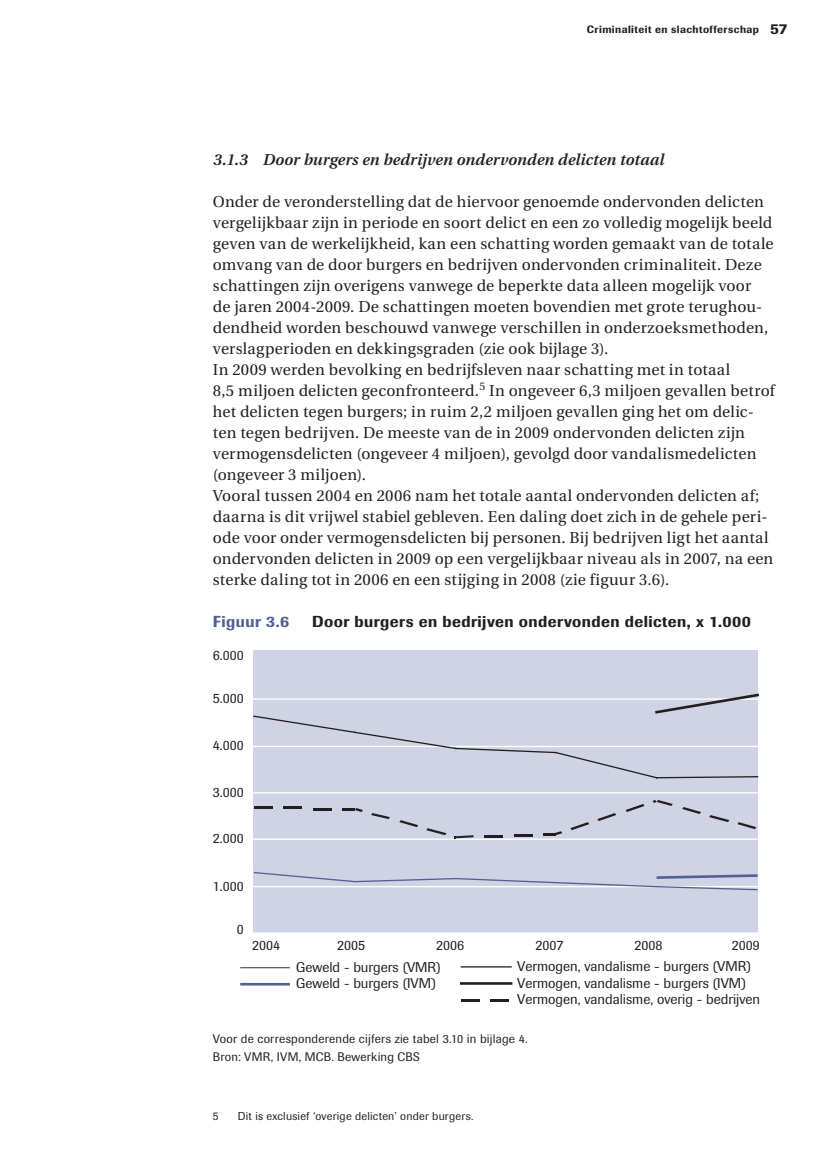
<style>
.page{position:relative;width:823px;height:1170px;background:#fff}
.page>*{position:absolute;margin:0;border:0;box-sizing:border-box;transform-origin:0 0}
.t1{font:15.75px/21px "Utopia";letter-spacing:.01em;color:#231f20}
.t2{font:italic 600 15.75px "Utopia";letter-spacing:.01em;color:#231f20}
.t3{font:500 15.75px "Imago";letter-spacing:.03em;color:#231f20}
.t4{font:500 15.75px "Imago";letter-spacing:.025em;color:#536192}
.t5{font:14px/16.6px "Supersonic TBSK";color:#231f20}
.t6{font:12.25px/17.5px "Supersonic BSK";letter-spacing:.02em;color:#231f20}
.t7{font:11.38px "Supersonic BSK";letter-spacing:.02em;color:#231f20}
.t8{font:500 10.5px "Imago";letter-spacing:.04em;color:#231f20}
.s1{font-size:14.88px}
</style>
<div class="page">
<div style="left:253px;top:650px;width:504px;height:283px;background:#d0d3e4"></div>
<hr style="left:254px;top:932px;width:504px;height:1px;background:#fff">
<hr style="left:254px;top:838px;width:504px;height:2px;background:#fff">
<hr style="left:254px;top:792px;width:504px;height:1px;background:#fff">
<svg style="left:253px;top:871px;width:505px;height:20px"></svg>
<svg style="left:253px;top:692px;width:505px;height:87px"></svg>
<svg style="left:254px;top:807px;width:19px;height:2px"></svg>
<svg style="left:283px;top:807px;width:19px;height:2px"></svg>
<svg style="left:313px;top:808px;width:19px;height:2px"></svg>
<svg style="left:342px;top:808px;width:21px;height:4px"></svg>
<svg style="left:371px;top:813px;width:19px;height:6px"></svg>
<svg style="left:399px;top:820px;width:19px;height:7px"></svg>
<svg style="left:426px;top:828px;width:20px;height:7px"></svg>
<svg style="left:454px;top:835px;width:19px;height:3px"></svg>
<svg style="left:484px;top:835px;width:19px;height:2px"></svg>
<svg style="left:514px;top:834px;width:18px;height:2px"></svg>
<svg style="left:543px;top:831px;width:19px;height:4px"></svg>
<svg style="left:570px;top:822px;width:19px;height:8px"></svg>
<svg style="left:597px;top:813px;width:19px;height:8px"></svg>
<svg style="left:625px;top:804px;width:19px;height:8px"></svg>
<svg style="left:652px;top:800px;width:20px;height:6px"></svg>
<svg style="left:682px;top:807px;width:18px;height:7px"></svg>
<svg style="left:709px;top:815px;width:20px;height:7px"></svg>
<svg style="left:737px;top:822px;width:19px;height:7px"></svg>
<hr style="left:240px;top:967px;width:50px;height:1px;background:#536192">
<hr style="left:240px;top:983px;width:50px;height:2px;background:#536192">
<hr style="left:461px;top:966px;width:50px;height:1px;background:#231f20">
<hr style="left:461px;top:982px;width:50px;height:2px;background:#231f20">
<svg style="left:461px;top:999px;width:18px;height:2px"></svg>
<svg style="left:490px;top:999px;width:18px;height:2px"></svg>
<p class="t8" style="left:586px;top:23px;width:202px">Criminaliteit en slachtofferschap <span class="s1">57</span></p>
<p class="t2" style="left:213px;top:150px;width:452px">3.1.3 Door burgers en bedrijven ondervonden delicten totaal</p>
<p class="t1" style="left:213px;top:191px;width:563px">Onder de veronderstelling dat de hiervoor genoemde ondervonden delicten vergelijkbaar zijn in periode en soort delict en een zo volledig mogelijk beeld geven van de werkelijkheid, kan een schatting worden gemaakt van de totale omvang van de door burgers en bedrijven ondervonden criminaliteit. Deze schattingen zijn overigens vanwege de beperkte data alleen mogelijk voor<br>de jaren 2004-2009. De schattingen moeten bovendien met grote terughou&shy;dendheid worden beschouwd vanwege verschillen in onderzoeksmethoden, verslagperioden en dekkingsgraden (zie ook bijlage 3).<br>In 2009 werden bevolking en bedrijfsleven naar schatting met in totaal<br>8,5 miljoen delicten geconfronteerd.<sup>5</sup> In ongeveer 6,3 miljoen gevallen betrof het delicten tegen burgers; in ruim 2,2 miljoen gevallen ging het om delic&shy;ten tegen bedrijven. De meeste van de in 2009 ondervonden delicten zijn vermogens delicten (ongeveer 4 miljoen), gevolgd door vandalismedelicten (ongeveer 3 miljoen).<br>Vooral tussen 2004 en 2006 nam het totale aantal ondervonden delicten af; daarna is dit vrijwel stabiel gebleven. Een daling doet zich in de gehele peri&shy;ode voor onder vermogensdelicten bij personen. Bij bedrijven ligt het aantal ondervonden delicten in 2009 op een vergelijkbaar niveau als in 2007, na een sterke daling tot in 2006 en een stijging in 2008 (zie figuur 3.6).</p>
<p class="t4" style="left:213px;top:611px;width:78px">Figuur 3.6</p>
<p class="t3" style="left:312px;top:611px;width:440px">Door burgers en bedrijven ondervonden delicten, x 1.000</p>
<p class="t5" style="left:213px;top:647px;width:32px">6.000</p>
<p class="t5" style="left:213px;top:690px;width:32px">5.000</p>
<p class="t5" style="left:213px;top:737px;width:32px">4.000</p>
<p class="t5" style="left:213px;top:784px;width:32px">3.000</p>
<p class="t5" style="left:213px;top:830px;width:32px">2.000</p>
<p class="t5" style="left:213px;top:877px;width:32px">1.000</p>
<p class="t5" style="left:237px;top:920px;width:8px">0</p>
<p class="t5" style="left:252px;top:937px;width:29px">2004</p>
<p class="t5" style="left:337px;top:937px;width:29px">2005</p>
<p class="t5" style="left:436px;top:937px;width:29px">2006</p>
<p class="t5" style="left:535px;top:937px;width:29px">2007</p>
<p class="t5" style="left:634px;top:937px;width:29px">2008</p>
<p class="t5" style="left:731px;top:937px;width:29px">2009</p>
<p class="t5" style="left:296px;top:958px;width:146px">Geweld - burgers (VMR)<br>Geweld - burgers (IVM)</p>
<p class="t5" style="left:517px;top:958px;width:244px">Vermogen, vandalisme - burgers (VMR)<br>Vermogen, vandalisme - burgers (IVM)<br>Vermogen, vandalisme, overig - bedrijven</p>
<p class="t6" style="left:213px;top:1030px;width:316px">Voor de corresponderende cijfers zie tabel 3.10 in bijlage 4.<br>Bron: VMR, IVM, MCB. Bewerking CBS</p>
<p class="t7" style="left:213px;top:1109px;width:7px">5</p>
<p class="t7" style="left:238px;top:1109px;width:237px">Dit is exclusief ‘overige delicten’ onder burgers.</p>
</div>
